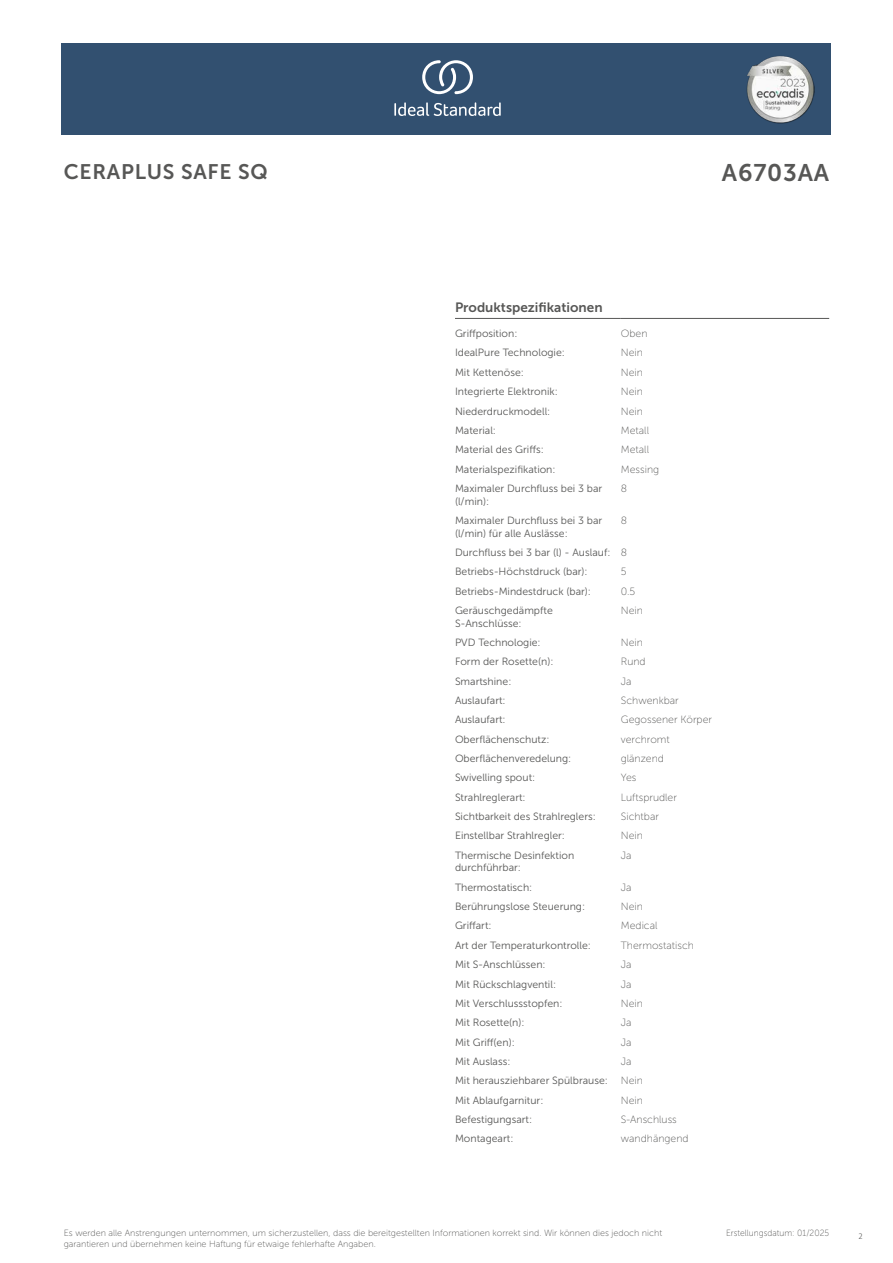
<style>
.page{position:relative;width:893px;height:1263px;background:#fff}
.page>*{position:absolute;margin:0;border:0;box-sizing:border-box;transform-origin:0 0}
.t1{font:24px "Museo Sans 700";letter-spacing:.035em;color:#575756}
.t2{font:21px "Museo Sans 700";letter-spacing:.035em;color:#575756}
.t3{font:13.5px "Museo Sans 700";color:#575756}
.t4{font:10.5px/12.6px "Museo Sans 300";color:#575756}
.t5{font:10.5px "Museo Sans 100";color:#575756}
.t6{font:9px/10.8px "Museo Sans 100";color:#575756}
.t7{font:9px "Museo Sans 100";color:#575756;scale:.95 1}
.t8{font:300 9px "Calibri";color:#575756;scale:.95 1}
.s1{font-family:"Museo Sans 100"}
</style>
<div class="page">
<div style="left:62px;top:43px;width:769px;height:91px;background:#325070"></div>
<hr style="left:455px;top:318px;width:166px;height:1px;background:#575756">
<hr style="left:621px;top:318px;width:208px;height:1px;background:#575756">
<svg style="left:394px;top:102px;width:107px;height:14px"></svg>
<svg style="left:422px;top:60px;width:51px;height:34px"></svg>
<img style="left:746px;top:56px;width:68px;height:67px">
<h2 class="t2" style="left:64px;top:160px;width:205px">CERAPLUS SAFE SQ</h2>
<h1 class="t1" style="left:722px;top:160px;width:109px">A6703AA</h1>
<p class="t3" style="left:455px;top:300px;width:149px">Produktspezifikationen</p>
<p class="t4" style="left:455px;top:327px;width:64px">Griffposition:</p>
<p class="t5" style="left:621px;top:328px;width:28px">Oben</p>
<p class="t4" style="left:455px;top:347px;width:111px">IdealPure Technologie:</p>
<p class="t5" style="left:621px;top:347px;width:24px">Nein</p>
<p class="t4" style="left:455px;top:366px;width:70px">Mit Kettenöse:</p>
<p class="t5" style="left:621px;top:367px;width:24px">Nein</p>
<p class="t4" style="left:455px;top:385px;width:104px">Integrierte Elektronik:</p>
<p class="t5" style="left:621px;top:386px;width:24px">Nein</p>
<p class="t4" style="left:455px;top:405px;width:97px">Niederdruckmodell:</p>
<p class="t5" style="left:621px;top:405px;width:24px">Nein</p>
<p class="t4" style="left:455px;top:424px;width:43px">Material:</p>
<p class="t5" style="left:621px;top:425px;width:30px">Metall</p>
<p class="t4" style="left:455px;top:443px;width:90px">Material des Griffs:</p>
<p class="t5" style="left:621px;top:444px;width:30px">Metall</p>
<p class="t4" style="left:455px;top:463px;width:102px">Materialspezifikation:</p>
<p class="t5" style="left:621px;top:463px;width:40px">Messing</p>
<p class="t4" style="left:455px;top:482px;width:149px">Maximaler Durchfluss bei 3 bar (l/min):</p>
<p class="t5" style="left:621px;top:483px;width:8px">8</p>
<p class="t4" style="left:455px;top:514px;width:149px">Maximaler Durchfluss bei 3 bar (l/min) für alle Auslässe:</p>
<p class="t5" style="left:621px;top:515px;width:8px">8</p>
<p class="t4" style="left:455px;top:543px;width:174px;line-height:19.4px">Durchfluss bei 3 bar (l) - Auslauf: <span class="s1">8<br></span>Betriebs-Höchstdruck (bar):</p>
<p class="t5" style="left:621px;top:566px;width:7px">5</p>
<p class="t4" style="left:455px;top:585px;width:137px">Betriebs-Mindestdruck (bar):</p>
<p class="t5" style="left:621px;top:585px;width:16px">0.5</p>
<p class="t4" style="left:455px;top:604px;width:99px">Geräuschgedämpfte<br>S-Anschlüsse:</p>
<p class="t5" style="left:621px;top:605px;width:24px">Nein</p>
<p class="t4" style="left:455px;top:636px;width:87px">PVD Technologie:</p>
<p class="t5" style="left:621px;top:637px;width:24px">Nein</p>
<p class="t4" style="left:455px;top:655px;width:100px">Form der Rosette(n):</p>
<p class="t5" style="left:621px;top:656px;width:26px">Rund</p>
<p class="t4" style="left:455px;top:675px;width:58px">Smartshine:</p>
<p class="t5" style="left:621px;top:675px;width:12px">Ja</p>
<p class="t4" style="left:455px;top:694px;width:52px">Auslaufart:</p>
<p class="t5" style="left:621px;top:695px;width:59px">Schwenkbar</p>
<p class="t4" style="left:455px;top:713px;width:52px">Auslaufart:</p>
<p class="t5" style="left:621px;top:714px;width:93px">Gegossener Körper</p>
<p class="t4" style="left:455px;top:733px;width:96px">Oberflächenschutz:</p>
<p class="t5" style="left:621px;top:733px;width:50px">verchromt</p>
<p class="t4" style="left:455px;top:752px;width:118px">Oberflächenveredelung:</p>
<p class="t5" style="left:621px;top:753px;width:45px">glänzend</p>
<p class="t4" style="left:455px;top:771px;width:82px">Swivelling spout:</p>
<p class="t5" style="left:621px;top:772px;width:17px">Yes</p>
<p class="t4" style="left:455px;top:791px;width:72px">Strahlreglerart:</p>
<p class="t5" style="left:621px;top:791px;width:58px">Luftsprudler</p>
<p class="t4" style="left:455px;top:810px;width:142px">Sichtbarkeit des Strahlreglers:</p>
<p class="t5" style="left:621px;top:811px;width:40px">Sichtbar</p>
<p class="t4" style="left:455px;top:829px;width:111px">Einstellbar Strahlregler:</p>
<p class="t5" style="left:621px;top:830px;width:24px">Nein</p>
<p class="t4" style="left:455px;top:849px;width:121px">Thermische Desinfektion durchführbar:</p>
<p class="t5" style="left:621px;top:849px;width:12px">Ja</p>
<p class="t4" style="left:455px;top:881px;width:79px">Thermostatisch:</p>
<p class="t5" style="left:621px;top:881px;width:12px">Ja</p>
<p class="t4" style="left:455px;top:900px;width:132px">Berührungslose Steuerung:</p>
<p class="t5" style="left:621px;top:901px;width:24px">Nein</p>
<p class="t4" style="left:455px;top:919px;width:38px">Griffart:</p>
<p class="t5" style="left:621px;top:920px;width:38px">Medical</p>
<p class="t4" style="left:455px;top:939px;width:138px">Art der Temperaturkontrolle:</p>
<p class="t5" style="left:621px;top:940px;width:75px">Thermostatisch</p>
<p class="t4" style="left:455px;top:958px;width:92px">Mit S-Anschlüssen:</p>
<p class="t5" style="left:621px;top:959px;width:12px">Ja</p>
<p class="t4" style="left:455px;top:978px;width:103px">Mit Rückschlagventil:</p>
<p class="t5" style="left:621px;top:978px;width:12px">Ja</p>
<p class="t4" style="left:455px;top:997px;width:109px">Mit Verschlussstopfen:</p>
<p class="t5" style="left:621px;top:998px;width:24px">Nein</p>
<p class="t4" style="left:455px;top:1016px;width:71px">Mit Rosette(n):</p>
<p class="t5" style="left:621px;top:1017px;width:12px">Ja</p>
<p class="t4" style="left:455px;top:1036px;width:61px">Mit Griff(en):</p>
<p class="t5" style="left:621px;top:1036px;width:12px">Ja</p>
<p class="t4" style="left:455px;top:1055px;width:57px">Mit Auslass:</p>
<p class="t5" style="left:621px;top:1056px;width:12px">Ja</p>
<p class="t4" style="left:455px;top:1071px;width:189px;line-height:19.4px">Mit herausziehbarer Spülbrause: <span class="s1">Nein<br></span>Mit Ablaufgarnitur:</p>
<p class="t5" style="left:621px;top:1094px;width:24px">Nein</p>
<p class="t4" style="left:455px;top:1113px;width:79px">Befestigungsart:</p>
<p class="t5" style="left:621px;top:1114px;width:58px">S-Anschluss</p>
<p class="t4" style="left:455px;top:1132px;width:60px">Montageart:</p>
<p class="t5" style="left:621px;top:1133px;width:69px">wandhängend</p>
<p class="t6" style="left:64px;top:1227px;width:600px">Es werden alle Anstrengungen unternommen, um sicherzustellen, dass die bereitgestellten Informationen korrekt sind. Wir können dies jedoch nicht garantieren und übernehmen keine Haftung für etwaige fehlerhafte Angaben.</p>
<p class="t7" style="left:726px;top:1228px;width:110px">Erstellungsdatum: 01/2025</p>
<p class="t8" style="left:858px;top:1230px;width:6px">2</p>
</div>
